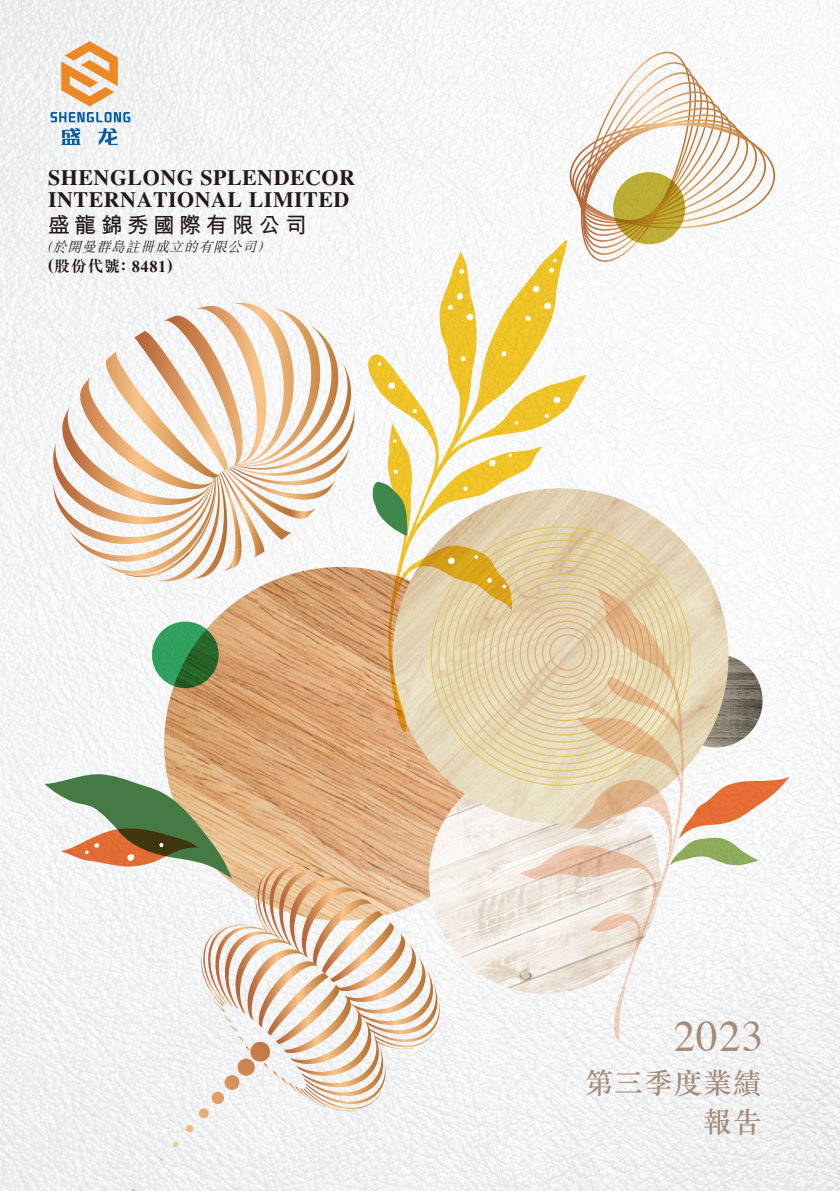
<style>
.page{position:relative;width:840px;height:1191px;background:#fff}
.page>*{position:absolute;margin:0;border:0;box-sizing:border-box;transform-origin:0 0}
.t1{font:43.2px "Times";color:#a48c79}
.t2{font:500 28.8px/38.4px "M Sung HK";letter-spacing:.025em;color:#a48c79;text-align:right}
.t3{font:700 21.8px/21.8px "Times LT Std";letter-spacing:.025em;color:#231916}
.t4{font:700 21.8px "M Hei HK";letter-spacing:.2em;color:#231916}
.t5{font:700 16.4px "Times New Roman";color:#231916}
.t6{font:700 16px "M Sung HK";color:#231916}
.t7{font:italic 300 14px "M Sung HK";color:#231916}
</style>
<div class="page">
<img style="left:0;top:0;width:839px;height:1191px">
<img style="left:164px;top:567px;width:354px;height:353px;border-radius:177px">
<img style="left:428px;top:762px;width:232px;height:231px;border-radius:116px">
<img style="left:668px;top:654px;width:94px;height:93px;border-radius:47px">
<img style="left:392px;top:488px;width:336px;height:336px;border-radius:168px">
<svg style="left:430px;top:526px;width:260px;height:260px;background:#e5d8b9"></svg>
<svg style="left:438px;top:533px;width:245px;height:245px;background:#e3d5b5"></svg>
<svg style="left:445px;top:540px;width:232px;height:231px;background:#e3d5b3"></svg>
<svg style="left:453px;top:546px;width:217px;height:218px"></svg>
<svg style="left:460px;top:553px;width:204px;height:204px"></svg>
<svg style="left:152px;top:621px;width:66px;height:67px;background:#2e8748"></svg>
<svg style="left:569px;top:52px;width:205px;height:210px"></svg>
<svg style="left:612px;top:172px;width:73px;height:72px;background:#b9a230"></svg>
<svg style="left:52px;top:351px;width:178px;height:233px"></svg>
<svg style="left:60px;top:303px;width:298px;height:277px"></svg>
<svg style="left:98px;top:128px;width:20px;height:17px"></svg>
<svg style="left:61px;top:41px;width:57px;height:65px"></svg>
<svg style="left:50px;top:112px;width:81px;height:10px"></svg>
<svg style="left:61px;top:128px;width:19px;height:17px"></svg>
<svg style="left:520px;top:588px;width:163px;height:451px"></svg>
<svg style="left:368px;top:240px;width:217px;height:492px"></svg>
<svg style="left:532px;top:285px;width:7px;height:8px"></svg>
<svg style="left:447px;top:557px;width:8px;height:7px"></svg>
<svg style="left:488px;top:459px;width:7px;height:7px"></svg>
<svg style="left:460px;top:356px;width:6px;height:6px"></svg>
<svg style="left:500px;top:351px;width:7px;height:6px"></svg>
<svg style="left:514px;top:421px;width:4px;height:5px"></svg>
<svg style="left:508px;top:453px;width:4px;height:5px"></svg>
<svg style="left:392px;top:439px;width:5px;height:4px"></svg>
<svg style="left:376px;top:362px;width:5px;height:5px"></svg>
<svg style="left:547px;top:259px;width:9px;height:14px"></svg>
<svg style="left:467px;top:554px;width:190px;height:196px;background:#e2cba0"></svg>
<svg style="left:543px;top:302px;width:8px;height:8px"></svg>
<svg style="left:387px;top:382px;width:8px;height:7px"></svg>
<svg style="left:552px;top:396px;width:8px;height:8px"></svg>
<svg style="left:458px;top:269px;width:6px;height:6px"></svg>
<svg style="left:524px;top:316px;width:7px;height:6px"></svg>
<svg style="left:412px;top:409px;width:5px;height:5px"></svg>
<svg style="left:544px;top:414px;width:5px;height:5px"></svg>
<svg style="left:462px;top:486px;width:6px;height:5px"></svg>
<svg style="left:393px;top:469px;width:5px;height:5px"></svg>
<svg style="left:447px;top:293px;width:26px;height:28px"></svg>
<svg style="left:670px;top:776px;width:119px;height:89px"></svg>
<svg style="left:372px;top:482px;width:35px;height:54px"></svg>
<svg style="left:45px;top:772px;width:405px;height:346px"></svg>
<svg style="left:185px;top:1125px;width:9px;height:7px"></svg>
<svg style="left:173px;top:1141px;width:5px;height:6px"></svg>
<p class="t3" style="left:48px;top:166px;width:308px">SHENGLONG SPLENDECOR<br>INTERNATIONAL LIMITED</p>
<p class="t4" style="left:48px;top:209px;width:260px">盛龍錦秀國際有限公司</p>
<p class="t7" style="left:256px;top:237px;width:20px">(</p>
<p class="t7" style="left:53px;top:237px;width:210px">於開曼群島註冊成立的有限公司</p>
<p class="t7" style="left:38px;top:237px;width:20px">（</p>
<p class="t6" style="left:54px;top:258px;width:67px">股份代號</p>
<p class="t5" style="left:48px;top:254px;width:7px">(</p>
<p class="t5" style="left:167px;top:254px;width:7px">(</p>
<p class="t5" style="left:132px;top:256px;width:36px">8481</p>
<p class="t5" style="left:121px;top:254px;width:7px">:</p>
<h1 class="t1" style="left:673px;top:996px;width:91px">2023</h1>
<h2 class="t2" style="left:584px;top:1062px;width:178px">第三季度業績報告</h2>
</div>
